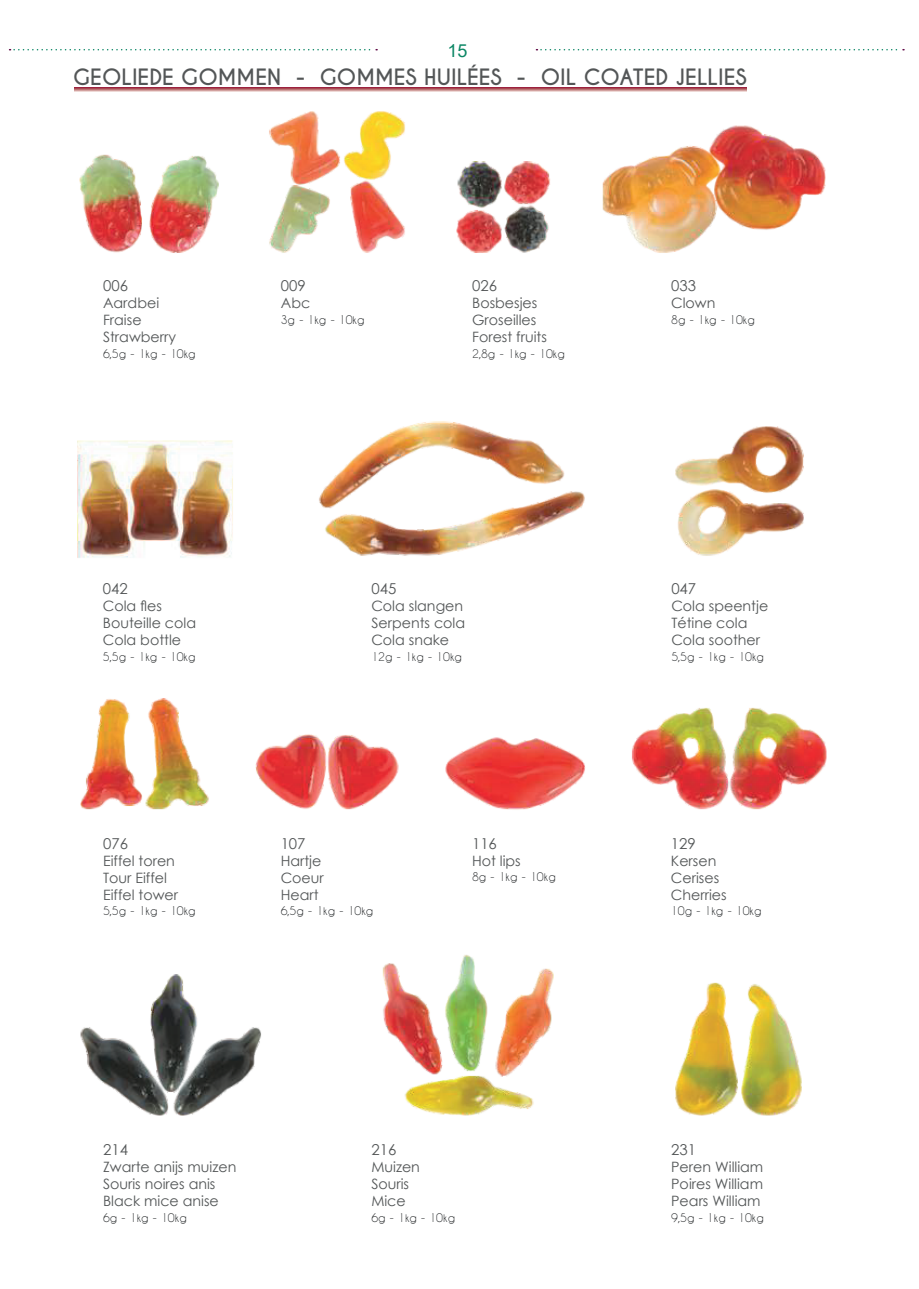
<style>
.page{position:relative;width:919px;height:1289px;background:#fff}
.page>*{position:absolute;margin:0;border:0;box-sizing:border-box;transform-origin:0 0}
.t1{font:700 21.15px "Caviar Dreams";color:#535657}
.t2{font:18px "Arial";color:#0c8765}
.t3{font:15px "Century Gothic";color:#535657}
.t4{font:14.25px/17px "Century Gothic";color:#535657}
.t5{font:11.25px "Caviar Dreams";color:#212426}
</style>
<div class="page">
<img style="left:77px;top:111px;width:750px;height:1005px">
<svg style="left:74px;top:87px;width:672px;height:4px;background:#b45f68"></svg>
<svg style="left:10px;top:49px;width:367px;height:1px"></svg>
<svg style="left:536px;top:49px;width:367px;height:1px"></svg>
<p class="t2" style="left:447px;top:38px;width:22px">15</p>
<h1 class="t1" style="left:73px;top:64px;width:675px">GEOLIEDE GOMMEN - GOMMES HUILÉES - OIL COATED JELLIES</h1>
<p class="t3" style="left:103px;top:275px;width:26px">006</p>
<p class="t4" style="left:103px;top:294px;width:74px">Aardbei<br>Fraise<br>Strawberry</p>
<p class="t5" style="left:103px;top:347px;width:94px">6,5g - 1kg - 10kg</p>
<p class="t3" style="left:281px;top:275px;width:26px">009</p>
<p class="t4" style="left:281px;top:294px;width:31px">Abc</p>
<p class="t5" style="left:281px;top:313px;width:85px">3g - 1kg - 10kg</p>
<p class="t3" style="left:472px;top:275px;width:26px">026</p>
<p class="t4" style="left:472px;top:294px;width:76px">Bosbesjes<br>Groseilles<br>Forest fruits</p>
<p class="t5" style="left:472px;top:347px;width:94px">2,8g - 1kg - 10kg</p>
<p class="t3" style="left:103px;top:578px;width:26px">042</p>
<p class="t4" style="left:103px;top:597px;width:95px">Cola fles<br>Bouteille cola<br>Cola bottle</p>
<p class="t5" style="left:103px;top:649px;width:94px">5,5g - 1kg - 10kg</p>
<p class="t3" style="left:103px;top:832px;width:26px">076</p>
<p class="t4" style="left:103px;top:852px;width:77px">Eiffel toren<br>Tour Eiffel<br>Eiffel tower</p>
<p class="t5" style="left:103px;top:904px;width:94px">5,5g - 1kg - 10kg</p>
<p class="t3" style="left:371px;top:578px;width:26px">045</p>
<p class="t4" style="left:371px;top:597px;width:95px">Cola slangen<br>Serpents cola<br>Cola snake</p>
<p class="t5" style="left:371px;top:649px;width:92px">12g - 1kg - 10kg</p>
<p class="t3" style="left:280px;top:832px;width:26px">107</p>
<p class="t4" style="left:280px;top:852px;width:45px">Hartje<br>Coeur<br>Heart</p>
<p class="t5" style="left:280px;top:904px;width:94px">6,5g - 1kg - 10kg</p>
<p class="t3" style="left:472px;top:832px;width:26px">116</p>
<p class="t4" style="left:472px;top:852px;width:50px">Hot lips</p>
<p class="t5" style="left:472px;top:870px;width:85px">8g - 1kg - 10kg</p>
<p class="t3" style="left:103px;top:1139px;width:26px">214</p>
<p class="t4" style="left:103px;top:1158px;width:135px">Zwarte anijs muizen<br>Souris noires anis<br>Black mice anise</p>
<p class="t5" style="left:103px;top:1210px;width:85px">6g - 1kg - 10kg</p>
<p class="t3" style="left:371px;top:1139px;width:26px">216</p>
<p class="t4" style="left:371px;top:1158px;width:50px">Muizen<br>Souris<br>Mice</p>
<p class="t5" style="left:371px;top:1210px;width:85px">6g - 1kg - 10kg</p>
<p class="t3" style="left:671px;top:275px;width:26px">033</p>
<p class="t4" style="left:671px;top:294px;width:46px">Clown</p>
<p class="t5" style="left:671px;top:313px;width:85px">8g - 1kg - 10kg</p>
<p class="t3" style="left:671px;top:578px;width:26px">047</p>
<p class="t4" style="left:671px;top:597px;width:98px">Cola speentje<br>Tétine cola<br>Cola soother</p>
<p class="t5" style="left:671px;top:649px;width:94px">5,5g - 1kg - 10kg</p>
<p class="t3" style="left:671px;top:832px;width:26px">129</p>
<p class="t4" style="left:671px;top:851px;width:57px">Kersen<br>Cerises<br>Cherries</p>
<p class="t5" style="left:671px;top:904px;width:92px">10g - 1kg - 10kg</p>
<p class="t3" style="left:671px;top:1139px;width:26px">231</p>
<p class="t4" style="left:671px;top:1158px;width:94px;text-align:justify">Peren William Poires William Pears William</p>
<p class="t5" style="left:671px;top:1210px;width:94px">9,5g - 1kg - 10kg</p>
</div>
